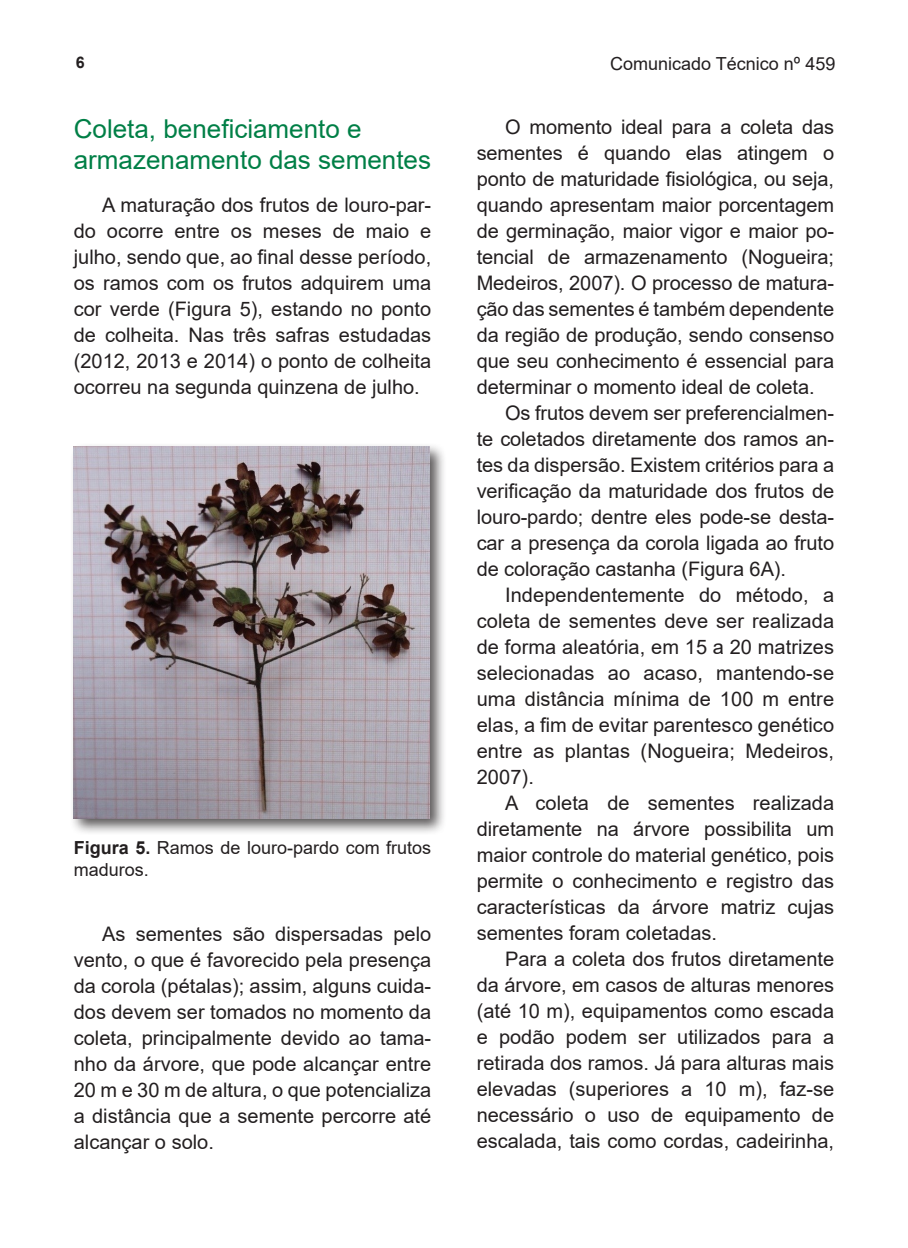
<style>
.page{position:relative;width:908px;height:1248px;background:#fff}
.page>*{position:absolute;margin:0;border:0;box-sizing:border-box;transform-origin:0 0}
.TITULO_1{font:26px/31.2px "Arial";color:#007f46}
.MIOLO{font:20px/26px "Arial";color:#231f20;text-align:justify}
.FIGURA_LEGENDA{font:18px/21.6px "Arial";color:#231f20}
.t1{font:700 16px "Arial";color:#231f20}
.s1{font-weight:700}
</style>
<div class="page">
<div style="left:69px;top:442px;width:378px;height:393px;background:#231f20;opacity:.75"></div>
<img style="left:74px;top:446px;width:355px;height:372px">
<p class="t1" style="left:76px;top:51px;width:10px">6</p>
<p class="FIGURA_LEGENDA" style="left:609px;top:53px;width:227px">Comunicado Técnico nº 459</p>
<p class="TITULO_1" style="left:74px;top:113px;width:358px">Coleta, beneficiamento e armazenamento das sementes</p>
<p class="MIOLO" style="left:74px;top:191px;width:359px;text-indent:28px">A maturação dos frutos de louro-par&shy;do ocorre entre os meses de maio e julho, sendo que, ao final desse período, os ramos com os frutos adquirem uma cor verde (Figura 5), estando no ponto de colheita. Nas três safras estudadas (2012, 2013 e 2014) o ponto de colheita ocorreu na segunda quinzena de julho.</p>
<p class="FIGURA_LEGENDA" style="left:74px;top:837px;width:359px"><span class="s1">Figura 5.</span> Ramos de louro-pardo com frutos maduros.</p>
<p class="MIOLO" style="left:74px;top:920px;width:359px;text-indent:28px">As sementes são dispersadas pelo vento, o que é favorecido pela presença da corola (pétalas); assim, alguns cuida&shy;dos devem ser tomados no momento da coleta, principalmente devido ao tama&shy;nho da árvore, que pode alcançar entre 20 m e 30 m de altura, o que potencializa a distância que a semente percorre até alcançar o solo.</p>
<p class="MIOLO" style="left:476px;top:113px;width:359px;text-indent:28px">O momento ideal para a coleta das sementes é quando elas atingem o ponto de maturidade fisiológica, ou seja, quando apresentam maior porcentagem de germinação, maior vigor e maior po&shy;tencial de armazenamento (Nogueira; Medeiros, 2007). O processo de matura&shy;ção das sementes é também dependente da região de produção, sendo consenso que seu conhecimento é essencial para determinar o momento ideal de coleta.</p>
<p class="MIOLO" style="left:476px;top:399px;width:359px;text-indent:28px">Os frutos devem ser preferencialmen&shy;te coletados diretamente dos ramos an&shy;tes da dispersão. Existem critérios para a verificação da maturidade dos frutos de louro-pardo; dentre eles pode-se desta&shy;car a presença da corola ligada ao fruto de coloração castanha (Figura 6A).</p>
<p class="MIOLO" style="left:476px;top:581px;width:359px;text-indent:28px">Independentemente do método, a coleta de sementes deve ser realizada de forma aleatória, em 15 a 20 matrizes selecionadas ao acaso, mantendo-se uma distância mínima de 100 m entre elas, a fim de evitar parentesco genético entre as plantas (Nogueira; Medeiros, 2007).</p>
<p class="MIOLO" style="left:476px;top:789px;width:359px;text-indent:28px">A coleta de sementes realizada diretamente na árvore possibilita um maior controle do material genético, pois permite o conhecimento e registro das características da árvore matriz cujas sementes foram coletadas.</p>
<p class="MIOLO" style="left:476px;top:945px;width:359px;text-indent:28px">Para a coleta dos frutos diretamente da árvore, em casos de alturas menores (até 10 m), equipamentos como escada e podão podem ser utilizados para a retirada dos ramos. Já para alturas mais elevadas (superiores a 10 m), faz-se necessário o uso de equipamento de escalada, tais como cordas, cadeirinha,</p>
</div>
